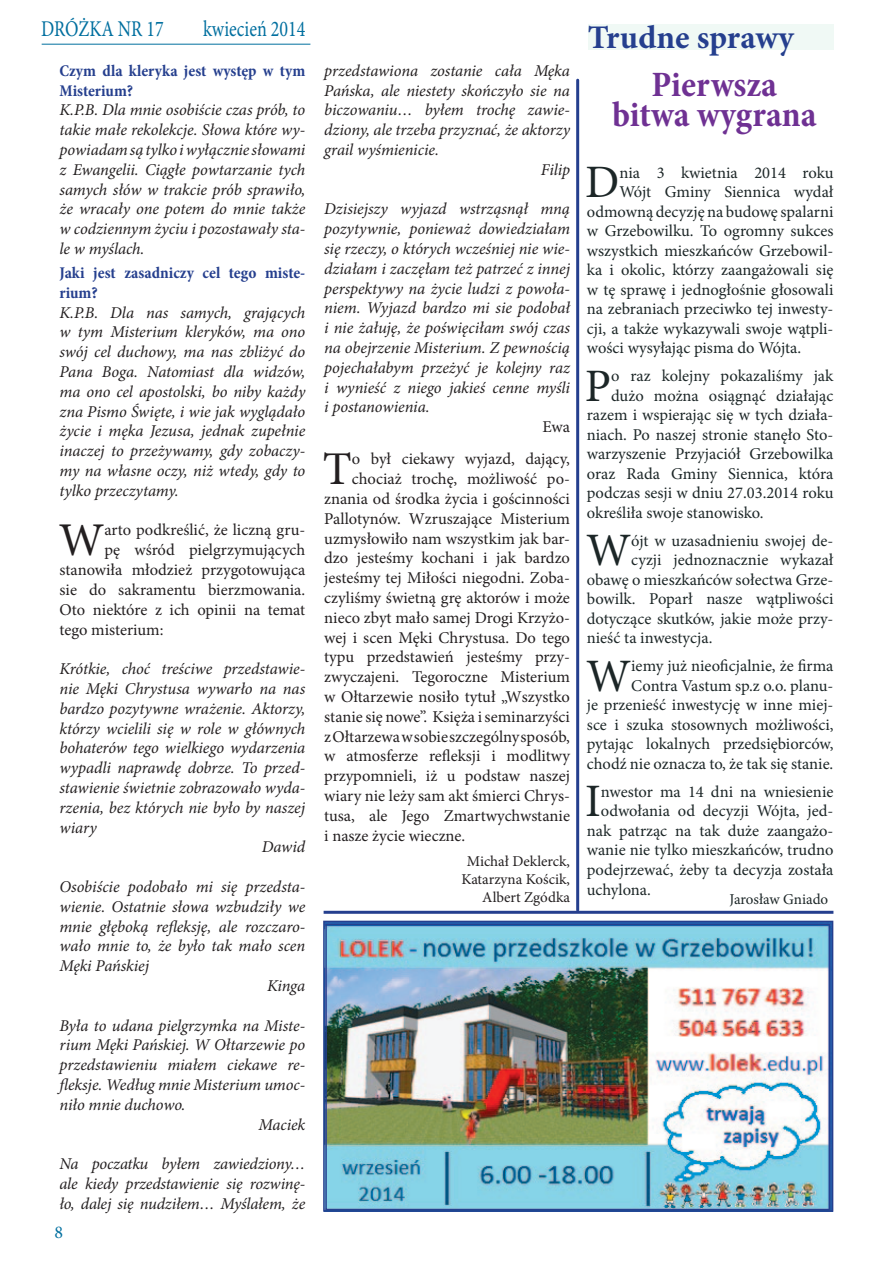
<style>
.page{position:relative;width:893px;height:1263px;background:#fff}
.page>*{position:absolute;margin:0;border:0;box-sizing:border-box;transform-origin:0 0}
.t1{font:46.95px "Minion Pro";color:#231f20}
.t2{font:46.5px "Minion Pro";color:#1c2627}
.t3{font:700 condensed 36px/30px "Minion Pro";color:#6f3193;text-align:center}
.t4{font:700 33px "Minion Pro";color:#253f8e}
.t5{font:22.5px "Minion Pro";color:#006f9f;scale:.8 1}
.t6{font:18px "Minion Pro";color:#006f9f}
.t7{font:italic 16.5px/19.8px "Minion Pro";letter-spacing:-.005em;color:#231f20;text-align:justify}
.t8{font:16.5px/19.5px "Minion Pro";color:#1c2627;text-align:right}
.t9{font:16.5px "Minion Pro";color:#231f20}
.t10{font:700 condensed 16.5px/19.8px "Minion Pro";color:#253f8e}
.t11{font:15px/18px "Minion Pro";color:#231f20;text-align:right}
.t12{font:15px "Minion Pro";color:#1c2627}
</style>
<div class="page">
<hr style="left:42px;top:44px;width:268px;height:1px;background:#006f9f">
<div style="left:588px;top:24px;width:245px;height:26px;background:#f0f9f5"></div>
<hr style="left:324px;top:911px;width:509px;height:3px;background:#253f8e">
<hr style="left:576px;top:80px;width:3px;height:830px;background:#253f8e">
<img style="left:328px;top:927px;width:499px;height:280px">
<div style="left:323px;top:921px;width:510px;height:291px;border:2px solid #253f8e"></div>
<div style="left:325px;top:924px;width:505px;height:286px;border:2px solid #253f8e"></div>
<h3 class="t5" style="left:41px;top:14px;width:155px">DRÓŻKA NR 17</h3>
<h3 class="t5" style="left:203px;top:14px;width:129px">kwiecień 2014</h3>
<h3 class="t4" style="left:588px;top:14px;width:208px">Trudne sprawy</h3>
<p class="t10" style="left:60px;top:61px;width:247px">Czym dla kleryka jest występ w tym<br>Misterium?</p>
<p class="t7" style="left:60px;top:100px;width:247px">K.P.B. Dla mnie osobiście czas prób, to takie małe rekolekcje. Słowa które wy&shy;powiadam są tylko i wyłącznie słowami z Ewangelii. Ciągłe powtarzanie tych samych słów w trakcie prób sprawiło, że wracały one potem do mnie także w codziennym życiu i pozostawały sta&shy;le w myślach.</p>
<p class="t10" style="left:60px;top:263px;width:247px">Jaki jest zasadniczy cel tego miste&shy;rium?</p>
<p class="t7" style="left:60px;top:302px;width:247px">K.P.B. Dla nas samych, grających w tym Misterium kleryków, ma ono swój cel duchowy, ma nas zbliżyć do Pana Boga. Natomiast dla widzów, ma ono cel apostolski, bo niby każdy zna Pismo Święte, i wie jak wyglądało życie i męka Jezusa, jednak zupełnie inaczej to przeżywamy, gdy zobaczy&shy;my na własne oczy, niż wtedy, gdy to tylko przeczytamy.</p>
<h1 class="t1" style="left:59px;top:509px;width:47px">W</h1>
<p class="t9" style="left:104px;top:519px;width:202px">arto podkreślić, że liczną gru-</p>
<p class="t9" style="left:104px;top:539px;width:202px">pę wśród pielgrzymujących</p>
<p class="t9" style="left:60px;top:559px;width:247px">stanowiła młodzież przygotowująca</p>
<p class="t9" style="left:60px;top:579px;width:247px">sie do sakramentu bierzmowania.</p>
<p class="t9" style="left:60px;top:598px;width:247px">Oto niektóre z ich opinii na temat</p>
<p class="t9" style="left:60px;top:618px;width:105px">tego misterium:</p>
<p class="t7" style="left:60px;top:659px;width:247px">Krótkie, choć treściwe przedstawie-</p>
<p class="t7" style="left:60px;top:679px;width:247px">nie Męki Chrystusa wywarło na nas</p>
<p class="t7" style="left:60px;top:698px;width:247px">bardzo pozytywne wrażenie. Aktorzy,</p>
<p class="t7" style="left:60px;top:718px;width:247px">którzy wcielili się w role w głównych</p>
<p class="t7" style="left:60px;top:738px;width:247px">bohaterów tego wielkiego wydarzenia</p>
<p class="t7" style="left:60px;top:758px;width:247px">wypadli naprawdę dobrze. To przed-</p>
<p class="t7" style="left:60px;top:778px;width:247px">stawienie świetnie zobrazowało wyda-</p>
<p class="t7" style="left:60px;top:797px;width:247px">rzenia, bez których nie było by naszej</p>
<p class="t7" style="left:60px;top:817px;width:39px">wiary</p>
<p class="t7" style="left:262px;top:837px;width:45px">Dawid</p>
<p class="t7" style="left:60px;top:877px;width:247px">Osobiście podobało mi się przedsta-</p>
<p class="t7" style="left:60px;top:896px;width:247px">wienie. Ostatnie słowa wzbudziły we</p>
<p class="t7" style="left:60px;top:916px;width:247px">mnie głęboką refleksję, ale rozczaro-</p>
<p class="t7" style="left:60px;top:936px;width:247px">wało mnie to, że było tak mało scen</p>
<p class="t7" style="left:60px;top:956px;width:91px">Męki Pańskiej</p>
<p class="t7" style="left:267px;top:976px;width:40px">Kinga</p>
<p class="t7" style="left:60px;top:1015px;width:247px">Była to udana pielgrzymka na Miste-</p>
<p class="t7" style="left:60px;top:1035px;width:247px">rium Męki Pańskiej. W Ołtarzewie po</p>
<p class="t7" style="left:60px;top:1055px;width:247px">przedstawieniu miałem ciekawe re-</p>
<p class="t7" style="left:60px;top:1075px;width:247px">fleksje. Według mnie Misterium umoc-</p>
<p class="t7" style="left:60px;top:1094px;width:127px">niło mnie duchowo.</p>
<p class="t7" style="left:259px;top:1114px;width:48px">Maciek</p>
<p class="t7" style="left:60px;top:1154px;width:247px">Na poczatku byłem zawiedziony… ale kiedy przedstawienie się rozwinę&shy;ło, dalej się nudziłem… Myślałem, że</p>
<p class="t6" style="left:54px;top:1220px;width:10px">8</p>
<p class="t7" style="left:324px;top:61px;width:247px">przedstawiona zostanie cała Męka</p>
<p class="t7" style="left:324px;top:80px;width:247px">Pańska, ale niestety skończyło sie na</p>
<p class="t7" style="left:324px;top:100px;width:247px">biczowaniu… byłem trochę zawie-</p>
<p class="t7" style="left:324px;top:120px;width:247px">dziony, ale trzeba przyznać, że aktorzy</p>
<p class="t7" style="left:324px;top:140px;width:116px">grail wyśmienicie.</p>
<p class="t7" style="left:541px;top:160px;width:31px">Filip</p>
<p class="t7" style="left:324px;top:199px;width:247px">Dzisiejszy wyjazd wstrząsnął mną pozytywnie, ponieważ dowiedziałam się rzeczy, o których wcześniej nie wie&shy;działam i zaczęłam też patrzeć z innej perspektywy na życie ludzi z powoła&shy;niem. Wyjazd bardzo mi sie podobał i nie żałuję, że poświęciłam swój czas na obejrzenie Misterium. Z pewnością pojechałabym przeżyć je kolejny raz i wynieść z niego jakieś cenne myśli i postanowienia.</p>
<p class="t9" style="left:542px;top:416px;width:29px">Ewa</p>
<h1 class="t1" style="left:323px;top:438px;width:30px">T</h1>
<p class="t9" style="left:352px;top:448px;width:220px">o był ciekawy wyjazd, dający,</p>
<p class="t9" style="left:352px;top:468px;width:220px">chociaż trochę, możliwość po-</p>
<p class="t9" style="left:324px;top:488px;width:247px">znania od środka życia i gościnności</p>
<p class="t9" style="left:324px;top:507px;width:247px">Pallotynów. Wzruszające Misterium</p>
<p class="t9" style="left:324px;top:527px;width:247px">uzmysłowiło nam wszystkim jak bar-</p>
<p class="t9" style="left:324px;top:547px;width:247px">dzo jesteśmy kochani i jak bardzo</p>
<p class="t9" style="left:324px;top:567px;width:247px">jesteśmy tej Miłości niegodni. Zoba-</p>
<p class="t9" style="left:324px;top:587px;width:247px">czyliśmy świetną grę aktorów i może</p>
<p class="t9" style="left:324px;top:606px;width:247px">nieco zbyt mało samej Drogi Krzyżo-</p>
<p class="t9" style="left:324px;top:626px;width:247px">wej i scen Męki Chrystusa. Do tego</p>
<p class="t9" style="left:324px;top:646px;width:247px">typu przedstawień jesteśmy przy-</p>
<p class="t9" style="left:324px;top:666px;width:247px">zwyczajeni. Tegoroczne Misterium</p>
<p class="t9" style="left:324px;top:686px;width:247px">w Ołtarzewie nosiło tytuł „Wszystko</p>
<p class="t9" style="left:324px;top:705px;width:247px">stanie się nowe”. Księża i seminarzyści</p>
<p class="t9" style="left:324px;top:725px;width:247px">z Ołtarzewa w sobie szczególny sposób,</p>
<p class="t9" style="left:324px;top:745px;width:247px">w atmosferze refleksji i modlitwy</p>
<p class="t9" style="left:324px;top:765px;width:247px">przypomnieli, iż u podstaw naszej</p>
<p class="t9" style="left:324px;top:785px;width:247px">wiary nie leży sam akt śmierci Chrys-</p>
<p class="t9" style="left:324px;top:804px;width:247px">tusa, ale Jego Zmartwychwstanie</p>
<p class="t9" style="left:324px;top:824px;width:143px">i nasze życie wieczne.</p>
<p class="t11" style="left:461px;top:852px;width:110px">Michał Deklerck,<br>Katarzyna Kościk,<br>Albert Zgódka</p>
<h3 class="t3" style="left:612px;top:70px;width:206px">Pierwsza bitwa wygrana</h3>
<h2 class="t2" style="left:585px;top:151px;width:36px">D</h2>
<p class="t8" style="left:619px;top:163px;width:216px">nia 3 kwietnia 2014 roku</p>
<p class="t8" style="left:619px;top:182px;width:216px">Wójt Gminy Siennica wydał</p>
<p class="t8" style="left:587px;top:202px;width:248px">odmowną decyzję na budowę spalarni</p>
<p class="t8" style="left:587px;top:221px;width:248px">w Grzebowilku. To ogromny sukces</p>
<p class="t8" style="left:587px;top:241px;width:248px">wszystkich mieszkańców Grzebowil-</p>
<p class="t8" style="left:587px;top:260px;width:248px">ka i okolic, którzy zaangażowali się</p>
<p class="t8" style="left:587px;top:280px;width:248px">w tę sprawę i jednogłośnie głosowali</p>
<p class="t8" style="left:587px;top:299px;width:248px">na zebraniach przeciwko tej inwesty-</p>
<p class="t8" style="left:587px;top:319px;width:248px">cji, a także wykazywali swoje wątpli-</p>
<p class="t8" style="left:587px;top:338px;width:216px">wości wysyłając pisma do Wójta.</p>
<h2 class="t2" style="left:585px;top:355px;width:28px">P</h2>
<p class="t8" style="left:611px;top:366px;width:224px">o raz kolejny pokazaliśmy jak</p>
<p class="t8" style="left:611px;top:386px;width:224px">dużo można osiągnąć działając</p>
<p class="t8" style="left:587px;top:405px;width:248px">razem i wspierając się w tych działa-</p>
<p class="t8" style="left:587px;top:425px;width:248px">niach. Po naszej stronie stanęło Sto-</p>
<p class="t8" style="left:587px;top:444px;width:248px">warzyszenie Przyjaciół Grzebowilka</p>
<p class="t8" style="left:587px;top:464px;width:248px">oraz Rada Gminy Siennica, która</p>
<p class="t8" style="left:587px;top:483px;width:248px">podczas sesji w dniu 27.03.2014 roku</p>
<p class="t8" style="left:587px;top:503px;width:178px">określiła swoje stanowisko.</p>
<h2 class="t2" style="left:586px;top:519px;width:47px">W</h2>
<p class="t8" style="left:631px;top:531px;width:204px">ójt w uzasadnieniu swojej de-</p>
<p class="t8" style="left:631px;top:550px;width:204px">cyzji jednoznacznie wykazał</p>
<p class="t8" style="left:587px;top:570px;width:248px">obawę o mieszkańców sołectwa Grze-</p>
<p class="t8" style="left:587px;top:589px;width:248px">bowilk. Poparł nasze wątpliwości</p>
<p class="t8" style="left:587px;top:609px;width:248px">dotyczące skutków, jakie może przy-</p>
<p class="t8" style="left:587px;top:628px;width:127px">nieść ta inwestycja.</p>
<h2 class="t2" style="left:586px;top:645px;width:47px">W</h2>
<p class="t8" style="left:587px;top:656px;width:248px">iemy już nieoficjalnie, że firma Contra Vastum sp.z o.o. planu-<br>je przenieść inwestycję w inne miej&shy;sce i szuka stosownych możliwości, pytając lokalnych przedsiębiorców, chodź nie oznacza to, że tak się stanie.</p>
<h2 class="t2" style="left:585px;top:770px;width:17px">I</h2>
<p class="t8" style="left:601px;top:782px;width:234px">nwestor ma 14 dni na wniesienie</p>
<p class="t8" style="left:601px;top:801px;width:234px">odwołania od decyzji Wójta, jed-</p>
<p class="t8" style="left:587px;top:821px;width:248px">nak patrząc na tak duże zaangażo-</p>
<p class="t8" style="left:587px;top:840px;width:248px">wanie nie tylko mieszkańców, trudno</p>
<p class="t8" style="left:587px;top:860px;width:248px">podejrzewać, żeby ta decyzja została</p>
<p class="t8" style="left:587px;top:880px;width:66px">uchylona.</p>
<p class="t12" style="left:730px;top:889px;width:100px">Jarosław Gniado</p>
</div>
